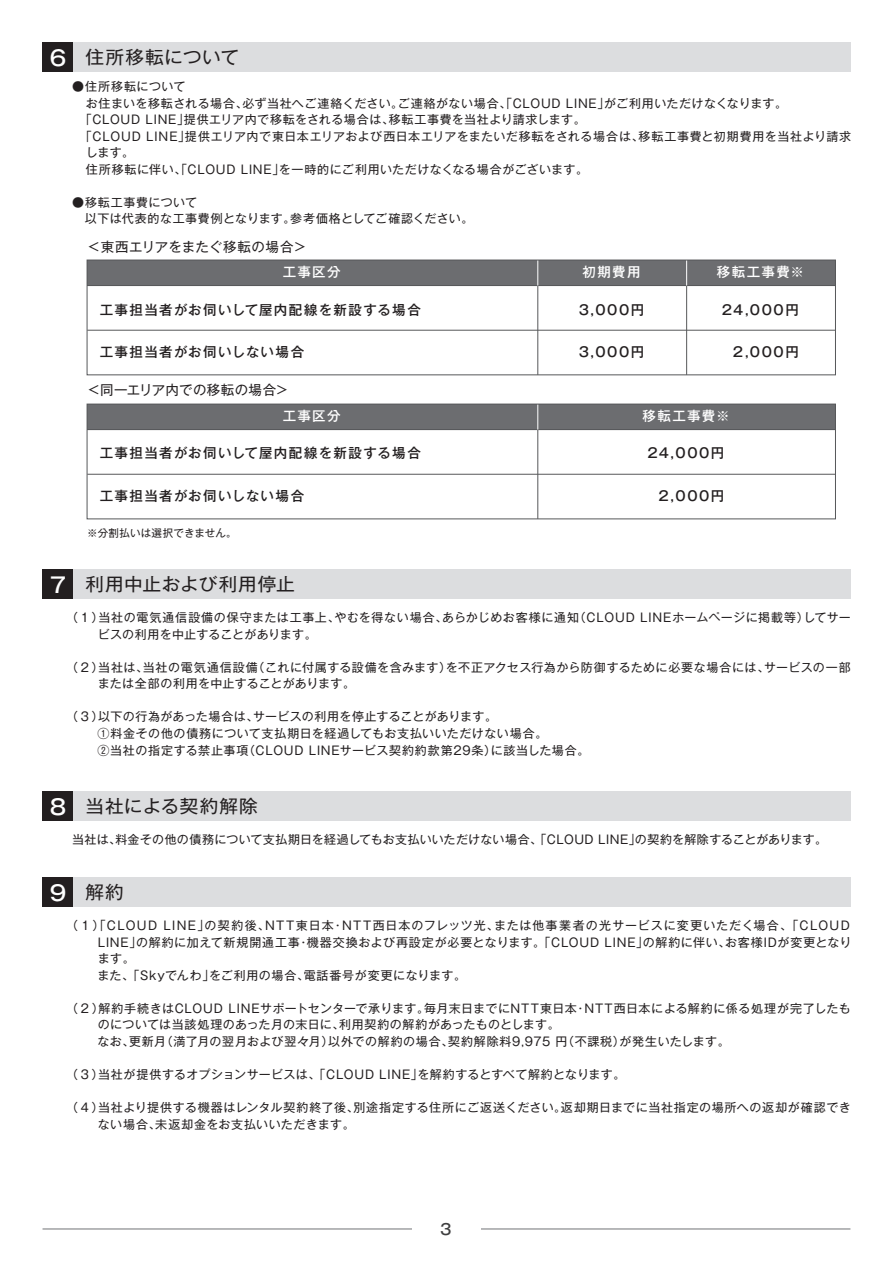
<style>
.page{position:relative;width:893px;height:1263px;background:#fff}
.page>*{position:absolute;margin:0;border:0;box-sizing:border-box;transform-origin:0 0}
.t1{font:18px "Gothic MB101 Pro";letter-spacing:.03em;color:#231f20;scale:1.04 1}
.t2{font:500 15px "Gothic MB101 Pro";color:#3e3e3f}
.t3{font:500 13.5px "Gothic MB101 Pro";letter-spacing:.1em;color:#231f20}
.t4{font:13.5px "Gothic MB101 Pro";letter-spacing:.02em;color:#231f20}
.t5{font:500 13.5px "Gothic MB101 Pro";letter-spacing:.1em;color:#fff}
.t6{font:12px/16.5px "Gothic MB101 Pro";letter-spacing:.045em;color:#231f20}
.t7{font:12px "Gothic MB101 Pro";letter-spacing:.1em;color:#231f20}
.t8{font:12px "Gothic MB101 Pro";letter-spacing:.065em;color:#231f20}
.t9{font:12px "Gothic MB101 Pro";letter-spacing:.015em;color:#231f20}
.t10{font:12px "Gothic MB101 Pro";letter-spacing:.025em;color:#231f20}
.t11{font:10.5px "Gothic MB101 Pro";letter-spacing:.02em;color:#231f20}
.s1{font-weight:500;font-size:21px;color:#fff}
</style>
<div class="page">
<div style="left:43px;top:43px;width:807px;height:29px;background:#dcdddf"></div>
<div style="left:43px;top:43px;width:30px;height:29px;background:#231f20"></div>
<div style="left:43px;top:569px;width:807px;height:30px;background:#dcdddf"></div>
<div style="left:43px;top:569px;width:30px;height:30px;background:#231f20"></div>
<div style="left:43px;top:791px;width:807px;height:30px;background:#dcdddf"></div>
<div style="left:43px;top:791px;width:30px;height:30px;background:#231f20"></div>
<div style="left:43px;top:877px;width:807px;height:30px;background:#dcdddf"></div>
<div style="left:43px;top:877px;width:30px;height:30px;background:#231f20"></div>
<hr style="left:43px;top:1228px;width:807px;height:1px;background:#808285">
<div style="left:412px;top:1220px;width:68px;height:22px;background:#fff"></div>
<div style="left:87px;top:260px;width:749px;height:26px;background:#6c6d70"></div>
<hr style="left:686px;top:286px;width:1px;height:89px;background:#57585a">
<hr style="left:537px;top:286px;width:1px;height:89px;background:#57585a">
<hr style="left:87px;top:285px;width:748px;height:1px;background:#57585a">
<hr style="left:87px;top:330px;width:749px;height:1px;background:#57585a">
<div style="left:87px;top:404px;width:749px;height:26px;background:#6c6d70"></div>
<hr style="left:537px;top:430px;width:1px;height:89px;background:#57585a">
<hr style="left:87px;top:429px;width:748px;height:1px;background:#57585a">
<hr style="left:87px;top:474px;width:749px;height:1px;background:#57585a">
<svg style="left:686px;top:262px;width:1px;height:24px"></svg>
<svg style="left:537px;top:262px;width:1px;height:24px"></svg>
<div style="left:87px;top:260px;width:749px;height:115px;border:1px solid #57585a"></div>
<svg style="left:537px;top:406px;width:1px;height:24px"></svg>
<div style="left:87px;top:404px;width:749px;height:115px;border:1px solid #57585a"></div>
<h1 class="t1" style="left:50px;top:43px;width:184px"><span class="s1">6</span> 住所移転について</h1>
<p class="t6" style="left:72px;top:77px;width:115px">●住所移転について</p>
<p class="t6" style="left:86px;top:93px;width:703px">お住まいを移転される場合、必ず当社へご連絡ください。ご連絡がない場合、「CLOUD LINE」がご利用いただけなくなります。</p>
<p class="t6" style="left:80px;top:110px;width:508px">「CLOUD LINE」提供エリア内で移転をされる場合は、移転工事費を当社より請求します。</p>
<p class="t6" style="left:80px;top:126px;width:773px">「CLOUD LINE」提供エリア内で東日本エリアおよび西日本エリアをまたいだ移転をされる場合は、移転工事費と初期費用を当社より請求</p>
<p class="t6" style="left:86px;top:143px;width:50px">します。</p>
<p class="t6" style="left:86px;top:159px;width:504px">住所移転に伴い、「CLOUD LINE」を一時的にご利用いただけなくなる場合がございます。</p>
<p class="t6" style="left:72px;top:192px;width:403px">●移転工事費について<br>　以下は代表的な工事費例となります。参考価格としてご確認ください。</p>
<p class="t4" style="left:87px;top:235px;width:221px">＜東西エリアをまたぐ移転の場合＞</p>
<p class="t5" style="left:283px;top:261px;width:59px">工事区分</p>
<p class="t5" style="left:582px;top:261px;width:60px">初期費用</p>
<p class="t5" style="left:717px;top:261px;width:89px">移転工事費※</p>
<p class="t3" style="left:100px;top:299px;width:323px">工事担当者がお伺いして屋内配線を新設する場合</p>
<p class="t3" style="left:100px;top:341px;width:206px">工事担当者がお伺いしない場合</p>
<p class="t3" style="left:579px;top:299px;width:67px">3,000円</p>
<p class="t3" style="left:579px;top:341px;width:67px">3,000円</p>
<p class="t3" style="left:722px;top:299px;width:78px">24,000円</p>
<p class="t3" style="left:733px;top:341px;width:68px">2,000円</p>
<p class="t4" style="left:87px;top:379px;width:203px">＜同一エリア内での移転の場合＞</p>
<p class="t5" style="left:283px;top:405px;width:59px">工事区分</p>
<p class="t5" style="left:642px;top:405px;width:89px">移転工事費※</p>
<p class="t3" style="left:100px;top:441px;width:323px">工事担当者がお伺いして屋内配線を新設する場合</p>
<p class="t3" style="left:100px;top:485px;width:206px">工事担当者がお伺いしない場合</p>
<p class="t3" style="left:647px;top:441px;width:78px">24,000円</p>
<p class="t3" style="left:658px;top:485px;width:68px">2,000円</p>
<p class="t11" style="left:87px;top:524px;width:151px">※分割払いは選択できません。</p>
<h1 class="t1" style="left:50px;top:569px;width:237px"><span class="s1">7</span> 利用中止および利用停止</h1>
<p class="t6" style="left:98px;top:608px;width:755px;text-indent:-32px">（１）当社の電気通信設備の保守または工事上、やむを得ない場合、あらかじめお客様に通知（CLOUD LINEホームページに掲載等）してサービスの利用を中止することがあります。</p>
<p class="t6" style="left:98px;top:657px;width:754px;text-indent:-32px">（２）当社は、当社の電気通信設備（これに付属する設備を含みます）を不正アクセス行為から防御するために必要な場合には、サービスの一部または全部の利用を中止することがあります。</p>
<p class="t6" style="left:72px;top:707px;width:519px;text-indent:-6px">（３）以下の行為があった場合は、サービスの利用を停止することがあります。<br>　　①料金その他の債務について支払期日を経過してもお支払いいただけない場合。<br>　　②当社の指定する禁止事項（CLOUD LINEサービス契約約款第29条）に該当した場合。</p>
<h1 class="t1" style="left:50px;top:791px;width:202px"><span class="s1">8</span> 当社による契約解除</h1>
<p class="t9" style="left:72px;top:830px;width:756px">当社は、料金その他の債務について支払期日を経過してもお支払いいただけない場合、「CLOUD LINE」の契約を解除することがあります。</p>
<h1 class="t1" style="left:50px;top:877px;width:73px"><span class="s1">9</span> 解約</h1>
<p class="t7" style="left:66px;top:916px;width:785px">（１）「CLOUD LINE」の契約後、NTT東日本・NTT西日本のフレッツ光、または他事業者の光サービスに変更いただく場合、「CLOUD</p>
<p class="t8" style="left:98px;top:932px;width:755px">LINE」の解約に加えて新規開通工事・機器交換および再設定が必要となります。「CLOUD LINE」の解約に伴い、お客様IDが変更となり</p>
<p class="t6" style="left:98px;top:949px;width:38px">ます。</p>
<p class="t6" style="left:72px;top:965px;width:395px">　　また、「Skyでんわ」をご利用の場合、電話番号が変更になります。</p>
<p class="t6" style="left:66px;top:998px;width:786px">（２）解約手続きはCLOUD LINEサポートセンターで承ります。毎月末日までにNTT東日本・NTT西日本による解約に係る処理が完了したも</p>
<p class="t10" style="left:98px;top:1015px;width:464px">のについては当該処理のあった月の末日に、利用契約の解約があったものとします。</p>
<p class="t6" style="left:72px;top:1031px;width:659px">　　なお、更新月（満了月の翌月および翌々月）以外での解約の場合、契約解除料9,975 円（不課税）が発生いたします。</p>
<p class="t6" style="left:66px;top:1064px;width:561px">（３）当社が提供するオプションサービスは、「CLOUD LINE」を解約するとすべて解約となります。</p>
<p class="t6" style="left:98px;top:1097px;width:755px;text-indent:-32px">（４）当社より提供する機器はレンタル契約終了後、別途指定する住所にご返送ください。返却期日までに当社指定の場所への返却が確認できない場合、未返却金をお支払いいただきます。</p>
<p class="t2" style="left:440px;top:1216px;width:13px">3</p>
</div>
